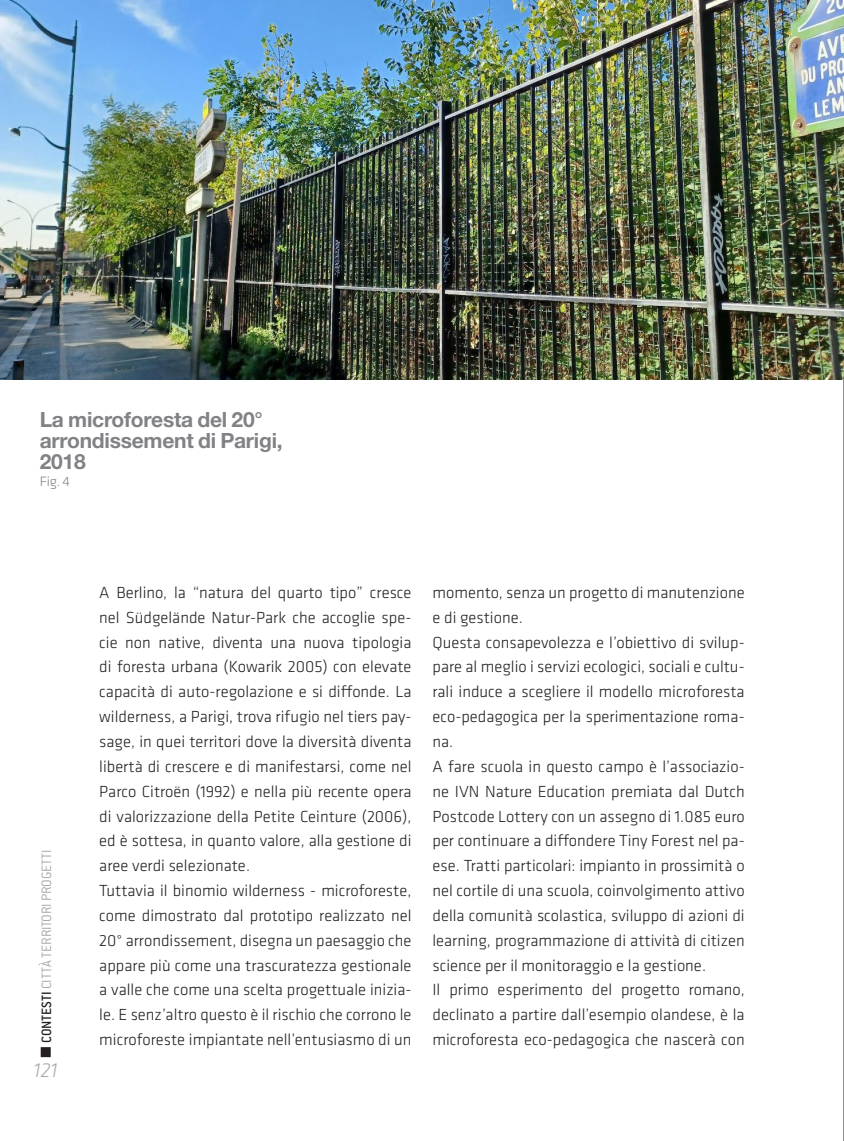
<style>
.page{position:relative;width:844px;height:1141px;background:#fff}
.page>*{position:absolute;margin:0;border:0;box-sizing:border-box;transform-origin:0 0}
.Dida___Citazioni_pic{font:700 21px/21px "Helvetica Neue LT Pro";letter-spacing:-.01em;color:#808285}
.t1{font:italic 300 21px "Klavika";color:#a8a9ad}
.t2{font:300 16.62px/24.8px "Klavika";color:#231f20;text-align:justify}
.t3{font:300 14.88px "Conduit ITC";letter-spacing:-.01em;color:#a8a9ad}
.Dida__Citazioni_picc{font:300 14px "Klavika";color:#808285}
.s1{font-weight:500;color:#231f20}
</style>
<div class="page">
<div style="left:42px;top:1048px;width:8px;height:8px;background:#231f20"></div>
<div style="left:41px;top:1047px;width:10px;height:10px;border:2px solid #231f20"></div>
<hr style="left:843px;top:0;width:1px;height:1141px;background:#231f20">
<img style="left:0;top:0;width:843px;height:379px">
<p class="Dida___Citazioni_pic" style="left:40px;top:408px;width:244px">La microforesta del 20° arrondissement di Parigi,<br>2018</p>
<p class="Dida__Citazioni_picc" style="left:40px;top:473px;width:32px">Fig. 4</p>
<p class="t3" style="left:38px;top:1043px;width:195px;rotate:-90deg"><span class="s1">CONTESTI</span> CITTÀ TERRITORI PROGETTI</p>
<p class="t1" style="left:34px;top:1059px;width:25px">121</p>
<p class="t2" style="left:99px;top:580px;width:313px">A Berlino, la “natura del quarto tipo” cresce nel Südgelände Natur-Park che accoglie spe&shy;cie non native, diventa una nuova tipologia di foresta urbana (Kowarik 2005) con elevate capacità di auto-regolazione e si diffonde. La wilderness, a Parigi, trova rifugio nel tiers pay&shy;sage, in quei territori dove la diversità diventa libertà di crescere e di manifestarsi, come nel Parco Citroën (1992) e nella più recente opera di valorizzazione della Petite Ceinture (2006), ed è sottesa, in quanto valore, alla gestione di aree verdi selezionate.</p>
<p class="t2" style="left:99px;top:878px;width:313px">Tuttavia il binomio wilderness - microforeste, come dimostrato dal prototipo realizzato nel 20° arrondissement, disegna un paesaggio che appare più come una trascuratezza gestionale a valle che come una scelta progettuale inizia&shy;le. E senz’altro questo è il rischio che corrono le microforeste impiantate nell’entusiasmo di un</p>
<p class="t2" style="left:432px;top:580px;width:313px">momento, senza un progetto di manutenzione e di gestione.</p>
<p class="t2" style="left:432px;top:630px;width:313px">Questa consapevolezza e l’obiettivo di svilup&shy;pare al meglio i servizi ecologici, sociali e cultu&shy;rali induce a scegliere il modello microforesta eco-pedagogica per la sperimentazione roma&shy;na.</p>
<p class="t2" style="left:432px;top:754px;width:313px">A fare scuola in questo campo è l’associazio&shy;ne IVN Nature Education premiata dal Dutch Postcode Lottery con un assegno di 1.085 euro per continuare a diffondere Tiny Forest nel pa&shy;ese. Tratti particolari: impianto in prossimità o nel cortile di una scuola, coinvolgimento attivo della comunità scolastica, sviluppo di azioni di learning, programmazione di attività di citizen science per il monitoraggio e la gestione.</p>
<p class="t2" style="left:432px;top:978px;width:313px">Il primo esperimento del progetto romano, declinato a partire dall’esempio olandese, è la microforesta eco-pedagogica che nascerà con</p>
</div>
